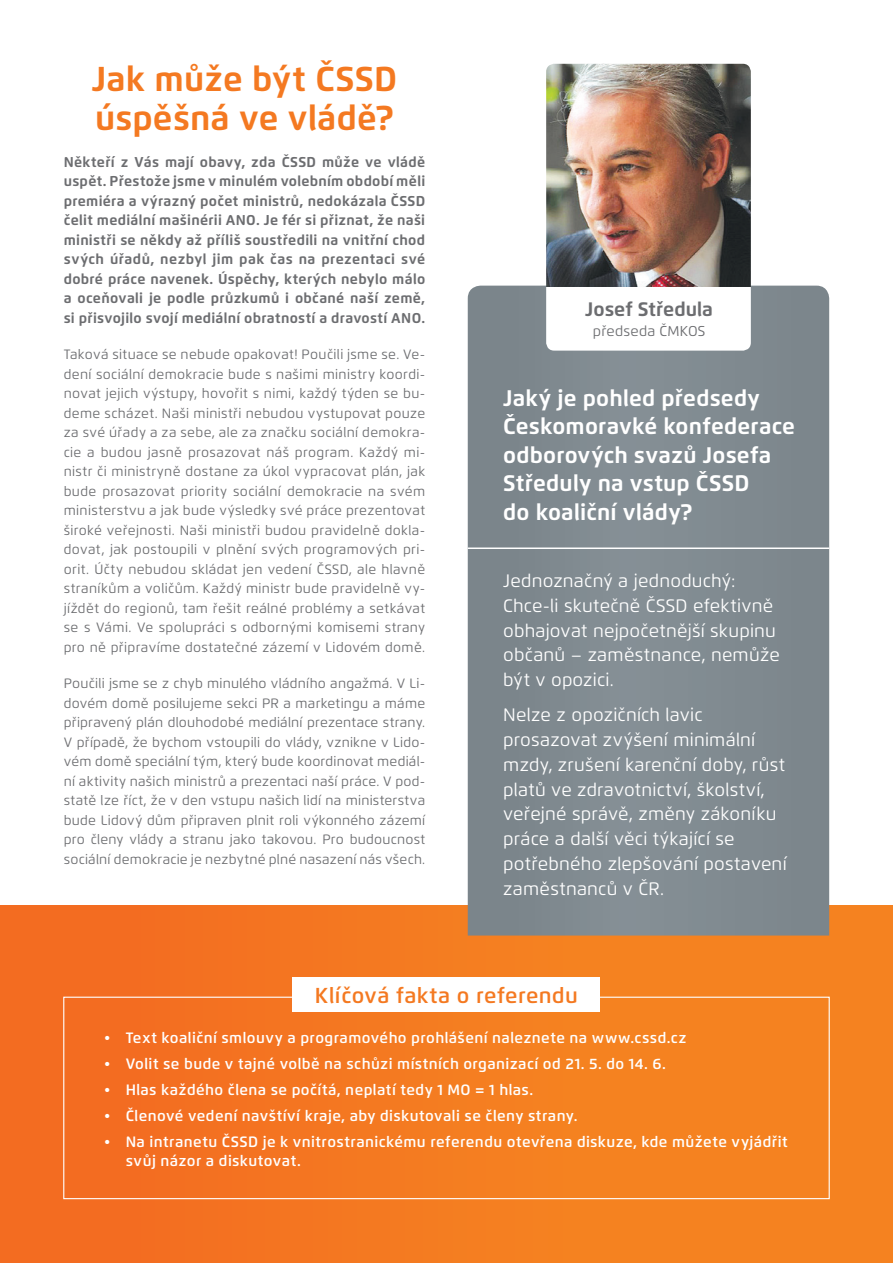
<style>
.page{position:relative;width:893px;height:1263px;background:#fff}
.page>*{position:absolute;margin:0;border:0;box-sizing:border-box;transform-origin:0 0}
.t1{font:700 34.5px/39px "Flexo";letter-spacing:.005em;color:#f47921}
.t2{font:700 22.5px/28.5px "Flexo";letter-spacing:.01em;color:#fff}
.t3{font:600 21.6px "Flexo";letter-spacing:.02em;color:#f47921}
.t4{font:700 19.5px "Flexo";color:#6c6d70}
.t5{font:18px/24.8px "Flexo";letter-spacing:.01em;color:#fff}
.t6{font:600 15px/19.5px "Flexo";letter-spacing:.025em;color:#fff}
.t7{font:700 14.25px/19.5px "Flexo";letter-spacing:.02em;color:#6c6d70;text-align:justify}
.t8{font:14.25px "Flexo";letter-spacing:.02em;color:#6c6d70}
.t9{font:13.5px/19.5px "Flexo";letter-spacing:.02em;color:#6c6d70;text-align:justify}
</style>
<div class="page">
<div style="left:0;top:906px;width:893px;height:357px;background:linear-gradient(to right,#f36c21,#f68820)"></div>
<div style="left:468px;top:286px;width:361px;height:649px;background:#7f898f"></div>
<hr style="left:468px;top:547px;width:361px;height:2px;background:#fff">
<img style="left:546px;top:64px;width:205px;height:223px">
<svg style="left:546px;top:287px;width:205px;height:64px"></svg>
<svg style="left:63px;top:996px;width:767px;height:204px;background:#f47b23"></svg>
<div style="left:293px;top:978px;width:307px;height:34px;background:#fff"></div>
<p class="t1" style="left:92px;top:59px;width:307px">Jak může být ČSSD úspěšná ve vládě?</p>
<p class="t7" style="left:64px;top:152px;width:363px">Někteří z Vás mají obavy, zda ČSSD může ve vládě uspět. Přestože jsme v minulém volebním období měli premiéra a výrazný počet ministrů, nedokázala ČSSD čelit mediální mašinérii ANO. Je fér si přiznat, že naši ministři se někdy až příliš soustředili na vnitřní chod svých úřadů, nezbyl jim pak čas na prezentaci své dobré práce navenek. Úspěchy, kterých nebylo málo a oceňovali je podle průzkumů i občané naší země, si přisvojilo svojí mediální obratností a dravostí ANO.</p>
<p class="t9" style="left:64px;top:345px;width:363px">Taková situace se nebude opakovat! Poučili jsme se. Ve&shy;dení sociální demokracie bude s našimi ministry koordi&shy;novat jejich výstupy, hovořit s nimi, každý týden se bu&shy;deme scházet. Naši ministři nebudou vystupovat pouze za své úřady a za sebe, ale za značku sociální demokra&shy;cie a budou jasně prosazovat náš program. Každý mi&shy;nistr či ministryně dostane za úkol vypracovat plán, jak bude prosazovat priority sociální demokracie na svém ministerstvu a jak bude výsledky své práce prezentovat široké veřejnosti. Naši ministři budou pravidelně dokla&shy;dovat, jak postoupili v plnění svých programových pri&shy;orit. Účty nebudou skládat jen vedení ČSSD, ale hlavně straníkům a voličům. Každý ministr bude pravidelně vy&shy;jíždět do regionů, tam řešit reálné problémy a setkávat se s Vámi. Ve spolupráci s odbornými komisemi strany pro ně připravíme dostatečné zázemí v Lidovém domě.</p>
<p class="t9" style="left:64px;top:674px;width:363px">Poučili jsme se z chyb minulého vládního angažmá. V Li&shy;dovém domě posilujeme sekci PR a marketingu a máme připravený plán dlouhodobé mediální prezentace strany.<br>V případě, že bychom vstoupili do vlády, vznikne v Lido&shy;vém domě speciální tým, který bude koordinovat mediál&shy;ní aktivity našich ministrů a prezentaci naší práce. V pod&shy;statě lze říct, že v den vstupu našich lidí na ministerstva bude Lidový dům připraven plnit roli výkonného zázemí pro členy vlády a stranu jako takovou. Pro budoucnost sociální demokracie je nezbytné plné nasazení nás všech.</p>
<p class="t4" style="left:585px;top:298px;width:129px">Josef Středula</p>
<p class="t8" style="left:593px;top:323px;width:114px">předseda ČMKOS</p>
<p class="t2" style="left:503px;top:383px;width:293px">Jaký je pohled předsedy<br>Českomoravké konfederace odborových svazů Josefa<br>Středuly na vstup ČSSD<br>do koaliční vlády?</p>
<p class="t5" style="left:503px;top:568px;width:278px">Jednoznačný a jednoduchý:<br>Chce-li skutečně ČSSD efektivně obhajovat nejpočetnější skupinu občanů – zaměstnance, nemůže být v opozici.</p>
<p class="t5" style="left:503px;top:703px;width:285px">Nelze z opozičních lavic prosazovat zvýšení minimální mzdy, zrušení karenční doby, růst platů ve zdravotnictví, školství, veřejné správě, změny zákoníku práce a další věci týkající se potřebného zlepšování postavení zaměstnanců v ČR.</p>
<p class="t3" style="left:315px;top:982px;width:265px">Klíčová fakta o referendu</p>
<p class="t6" style="left:104px;top:1028px;width:584px">• Text koaliční smlouvy a programového prohlášení naleznete na www.cssd.cz</p>
<p class="t6" style="left:104px;top:1054px;width:563px">• Volit se bude v tajné volbě na schůzi místních organizací od 21. 5. do 14. 6.</p>
<p class="t6" style="left:104px;top:1080px;width:430px">• Hlas každého člena se počítá, neplatí tedy 1 MO = 1 hlas.</p>
<p class="t6" style="left:104px;top:1106px;width:475px">• Členové vedení navštíví kraje, aby diskutovali se členy strany.</p>
<p class="t6" style="left:126px;top:1131px;width:664px;text-indent:-21px">• Na intranetu ČSSD je k vnitrostranickému referendu otevřena diskuze, kde můžete vyjádřit svůj názor a diskutovat.</p>
</div>
